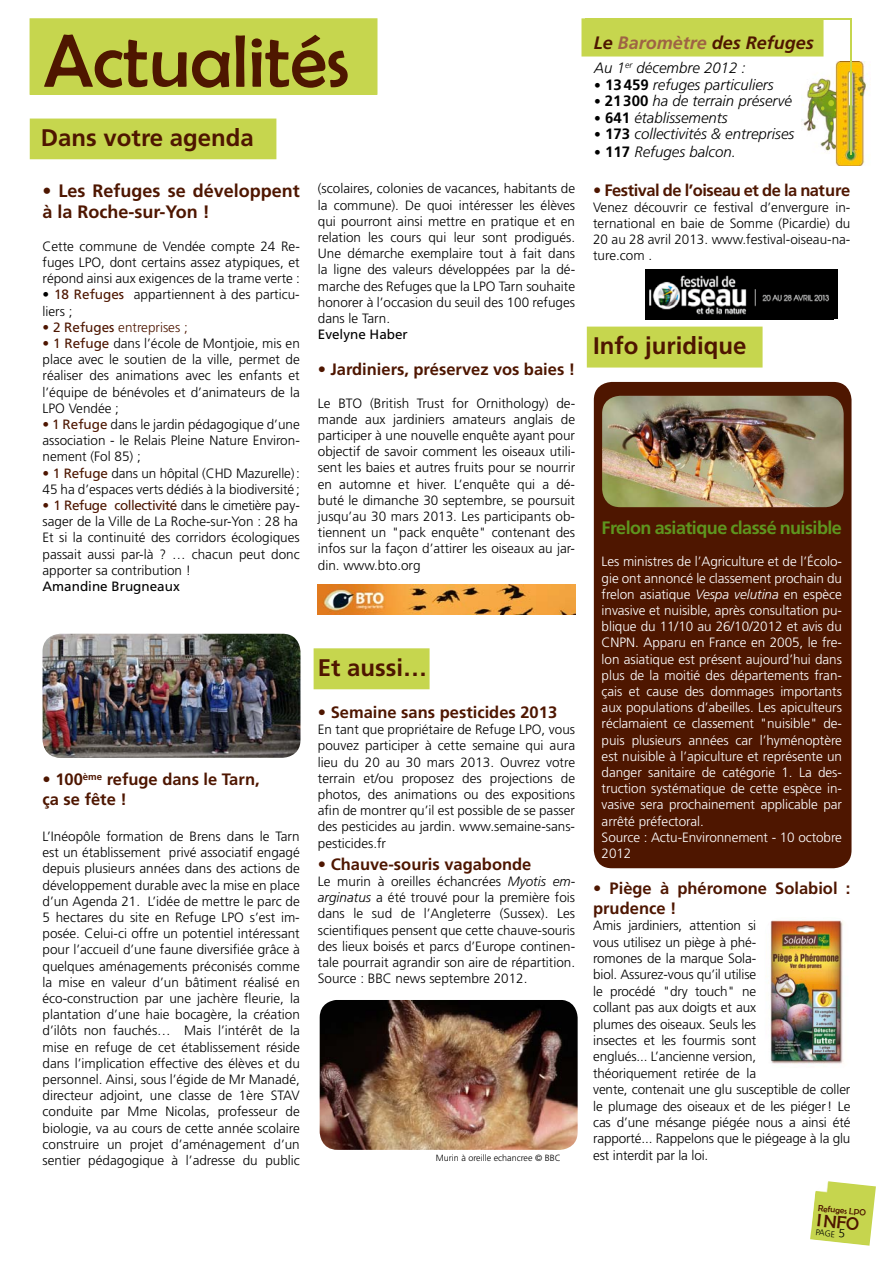
<style>
.page{position:relative;width:893px;height:1263px;background:#fff}
.page>*{position:absolute;margin:0;border:0;box-sizing:border-box;transform-origin:0 0}
.t1{font:75px "Berlin Sans FB";color:#4e1600}
.t2{font:700 24px "Frutiger";color:#4e1600}
.t3{font:700 18px/21.6px "Frutiger";color:#4e1600}
.t4{font:700 18px "Frutiger";letter-spacing:-.03em;color:#5e961f}
.t5{font:italic 700 18px "Frutiger";color:#4e1600}
.t6{font:18px "Berlin Sans FB";color:#4e1600}
.t7{font:700 16.5px/19.8px "Frutiger";color:#4e1600}
.t8{font:700 16.5px "Frutiger";letter-spacing:-.03em;color:#4e1600}
.t9{font:italic 300 15px "Frutiger";color:#000}
.t10{font:300 13.5px/16.2px "Frutiger";color:#000;text-align:justify}
.t11{font:300 13.5px/16.2px "Frutiger";letter-spacing:-.005em;color:#fff}
.t12{font:13.5px "Frutiger";color:#000}
.t13{font:300 13.5px "Frutiger";color:#4e1600}
.t14{font:300 9px "Frutiger";color:#000}
.t15{font:9px "Berlin Sans FB";color:#4e1600}
.t16{font:300 8.4px "Frutiger";color:#000}
.s1{font-weight:400;color:#4e1600}
.s2{font-weight:400}
.s3{color:#4e1600}
.s4{font-style:italic}
.s5{color:#9e6344}
.s6{font-style:normal;font-size:13.65px}
.s7{font-weight:700;font-style:normal}
.s8{font-size:13.65px}
.s9{font-size:12px}
</style>
<div class="page">
<div style="left:581px;top:18px;width:242px;height:39px;background:#c6d64e"></div>
<div style="left:30px;top:18px;width:347px;height:77px;background:#c6d64e"></div>
<div style="left:314px;top:648px;width:116px;height:41px;background:#c6d64e"></div>
<div style="left:30px;top:119px;width:246px;height:40px;background:#c6d64e"></div>
<div style="left:587px;top:327px;width:176px;height:41px;background:#c6d64e"></div>
<div style="left:594px;top:382px;width:257px;height:486px;background:#4e1600;border-radius:18px"></div>
<img style="left:43px;top:634px;width:257px;height:124px">
<img style="left:602px;top:396px;width:242px;height:111px">
<img style="left:320px;top:1000px;width:258px;height:150px">
<img style="left:768px;top:920px;width:75px;height:144px">
<img style="left:318px;top:584px;width:257px;height:30px">
<div style="left:645px;top:269px;width:192px;height:50px;background:#000"></div>
<img style="left:649px;top:275px;width:180px;height:40px">
<img style="left:810px;top:1181px;width:66px;height:65px">
<img style="left:802px;top:62px;width:66px;height:104px">
<svg style="left:821px;top:100px;width:15px;height:11px"></svg>
<hr style="left:585px;top:18px;width:265px;height:2px;background:#c6d64e">
<hr style="left:850px;top:18px;width:2px;height:137px;background:#c6d64e">
<h1 class="t1" style="left:44px;top:20px;width:307px">Actualités</h1>
<h2 class="t2" style="left:41px;top:124px;width:214px">Dans votre agenda</h2>
<h3 class="t3" style="left:43px;top:180px;width:259px">• Les refuges se développent à la Roche-sur-Yon !</h3>
<p class="t10" style="left:43px;top:238px;width:259px">Cette commune de Vendée compte 24 Re&shy;fuges LPO, dont certains assez atypiques, et répond ainsi aux exigences de la trame verte :</p>
<p class="t10" style="left:43px;top:287px;width:259px">• <span class="s1">18 Refuges</span> appartiennent à des particu&shy;liers ;</p>
<p class="t13" style="left:43px;top:319px;width:147px">• <span class="s2">2 Refuges</span> entreprises ;</p>
<p class="t10" style="left:43px;top:335px;width:259px"><span class="s3">•</span> <span class="s1">1 Refuge</span> dans l’école de Montjoie, mis en place avec le soutien de la ville, permet de réaliser des animations avec les enfants et l’équipe de bénévoles et d’animateurs de la LPO Vendée ;</p>
<p class="t10" style="left:43px;top:416px;width:259px"><span class="s3">•</span> <span class="s1">1 Refuge</span> dans le jardin pédagogique d’une association - le Relais Pleine Nature Environ&shy;nement (Fol 85) ;</p>
<p class="t10" style="left:43px;top:465px;width:259px"><span class="s3">•</span> <span class="s1">1 Refuge</span> dans un hôpital (CHD Mazurelle) :<br>45 ha d’espaces verts dédiés à la biodiversité ;</p>
<p class="t10" style="left:43px;top:497px;width:259px;text-align:left"><span class="s3">•</span> <span class="s1">1 Refuge collectivité</span> dans le cimetière pay&shy;sager de la Ville de La Roche-sur-Yon : 28 ha Et si la continuité des corridors écologiques passait aussi par-là ? … chacun peut donc apporter sa contribution !</p>
<p class="t12" style="left:43px;top:578px;width:139px">Amandine Brugneaux</p>
<p class="t10" style="left:318px;top:181px;width:259px">(scolaires, colonies de vacances, habitants de la commune). De quoi intéresser les élèves qui pourront ainsi mettre en pratique et en relation les cours qui leur sont prodigués.<br>Une démarche exemplaire tout à fait dans la ligne des valeurs développées par la dé&shy;marche des Refuges que la LPO Tarn souhaite honorer à l’occasion du seuil des 100 refuges dans le Tarn.</p>
<p class="t12" style="left:318px;top:327px;width:92px">Evelyne Haber</p>
<p class="t7" style="left:318px;top:359px;width:259px">• Jardiniers, préservez vos baies !</p>
<p class="t10" style="left:318px;top:395px;width:259px">Le BTO (British Trust for Ornithology) de&shy;mande aux jardiniers amateurs anglais de participer à une nouvelle enquête ayant pour objectif de savoir comment les oiseaux utili&shy;sent les baies et autres fruits pour se nourrir en automne et hiver. L’enquête qui a dé&shy;buté le dimanche 30 septembre, se poursuit jusqu’au 30 mars 2013. Les participants ob&shy;tiennent un "pack enquête" contenant des infos sur la façon d’attirer les oiseaux au jar&shy;din. www.bto.org</p>
<p class="t7" style="left:43px;top:769px;width:219px">• 100<sup>ème</sup> refuge dans le Tarn, ça se fête !</p>
<p class="t10" style="left:43px;top:828px;width:259px">L’Inéopôle formation de Brens dans le Tarn est un établissement privé associatif engagé depuis plusieurs années dans des actions de développement durable avec la mise en place d’un Agenda 21. L’idée de mettre le parc de 5 hectares du site en Refuge LPO s’est im&shy;posée. Celui-ci offre un potentiel intéressant pour l’accueil d’une faune diversifiée grâce à quelques aménagements préconisés comme la mise en valeur d’un bâtiment réalisé en éco-construction par une jachère fleurie, la plantation d’une haie bocagère, la création d’ilôts non fauchés… Mais l’intérêt de la mise en refuge de cet établissement réside dans l’implication effective des élèves et du personnel. Ainsi, sous l’égide de Mr Manadé, directeur adjoint, une classe de 1ère STAV conduite par Mme Nicolas, professeur de biologie, va au cours de cette année scolaire construire un projet d’aménagement d’un sentier pédagogique à l’adresse du public</p>
<h2 class="t2" style="left:318px;top:653px;width:111px">Et aussi…</h2>
<p class="t7" style="left:318px;top:702px;width:241px">• Semaine sans pesticides 2013</p>
<p class="t10" style="left:318px;top:721px;width:259px">En tant que propriétaire de Refuge LPO, vous pouvez participer à cette semaine qui aura lieu du 20 au 30 mars 2013. Ouvrez votre terrain et/ou proposez des projections de photos, des animations ou des expositions afin de montrer qu’il est possible de se passer des pesticides au jardin. www.semaine-sans&shy;pesticides.fr</p>
<p class="t7" style="left:318px;top:854px;width:215px">• Chauve-souris vagabonde</p>
<p class="t10" style="left:318px;top:873px;width:259px">Le murin à oreilles échancrées <span class="s4">Myotis em&shy;arginatus</span> a été trouvé pour la première fois dans le sud de l’Angleterre (Sussex). Les scientifiques pensent que cette chauve-souris des lieux boisés et parcs d’Europe continen&shy;tale pourrait agrandir son aire de répartition.<br>Source : BBC news septembre 2012.</p>
<p class="t14" style="left:436px;top:1153px;width:126px">Murin à oreille echancree © BBC</p>
<h3 class="t5" style="left:594px;top:32px;width:222px">Le <span class="s5">Baromètre</span> des Refuges</h3>
<p class="t9" style="left:594px;top:59px;width:153px">Au 1<sup>er</sup> décembre 2012 :</p>
<p class="t9" style="left:594px;top:76px;width:181px"><span class="s6">•</span> <span class="s7">13 459</span> refuges particuliers</p>
<p class="t9" style="left:594px;top:92px;width:199px"><span class="s6">•</span> <span class="s7">21 300</span> ha de terrain préservé</p>
<p class="t9" style="left:594px;top:109px;width:135px"><span class="s6">•</span> <span class="s7">641</span> établissements</p>
<p class="t9" style="left:594px;top:125px;width:202px"><span class="s6">•</span> <span class="s7">173</span> collectivités &amp; entreprises</p>
<p class="t9" style="left:594px;top:143px;width:143px"><span class="s6">•</span> <span class="s7">117</span> Refuges balcon.</p>
<p class="t8" style="left:593px;top:180px;width:259px">• Festival de l’oiseau et de la nature</p>
<p class="t10" style="left:593px;top:199px;width:259px">Venez découvrir ce festival d’envergure in&shy;ternational en baie de Somme (Picardie) du 20 au 28 avril 2013. www.festival-oiseau-na&shy;ture.com .</p>
<h2 class="t2" style="left:593px;top:332px;width:155px">Info juridique</h2>
<h3 class="t4" style="left:602px;top:517px;width:242px">Frelon asiatique classé nuisible</h3>
<p class="t11" style="left:602px;top:554px;width:242px">Les ministres de l’Agriculture et de l’écolo&shy;gie ont annoncé le classement prochain du frelon asiatique <span class="s4">Vespa velutina</span> en espèce invasive et nuisible, après consultation pu&shy;blique du 11/10 au 26/10/2012 et avis du CNPN. Apparu en France en 2005, le fre&shy;lon asiatique est présent aujourd’hui dans plus de la moitié des départements fran&shy;çais et cause des dommages importants aux populations d’abeilles. Les apiculteurs réclamaient ce classement "nuisible" de&shy;puis plusieurs années car l’hyménoptère est nuisible à l’apiculture et représente un danger sanitaire de catégorie 1. La des&shy;truction systématique de cette espèce in&shy;vasive sera prochainement applicable par arrêté préfectoral.<br>Source : Actu-Environnement - 10 octobre 2012</p>
<p class="t7" style="left:593px;top:878px;width:259px">• Piège à phéromone Solabiol : prudence !</p>
<p class="t10" style="left:593px;top:917px;width:259px;text-align:left">Amis jardiniers, attention si<br>vous utilisez un piège à phé-<br>romones de la marque Sola-<br>biol. Assurez-vous qu’il utilise<br>le procédé "dry touch" ne<br>collant pas aux doigts et aux<br>plumes des oiseaux. Seuls les<br>insectes et les fourmis sont<br>englués... L’ancienne version,<br>théoriquement retirée de la<br>vente, contenait une glu susceptible de coller le plumage des oiseaux et de les piéger ! Le cas d’une mésange piégée nous a ainsi été rapporté... Rappelons que le piégeage à la glu est interdit par la <span class="s8">loi.</span></p>
<p class="t15" style="left:819px;top:1203px;width:50px;rotate:6deg">Refuges LPO</p>
<h3 class="t6" style="left:818px;top:1210px;width:44px;rotate:6deg">I nfO</h3>
<p class="t16" style="left:816px;top:1227px;width:31px;rotate:6deg">page <span class="s9">5</span></p>
</div>
